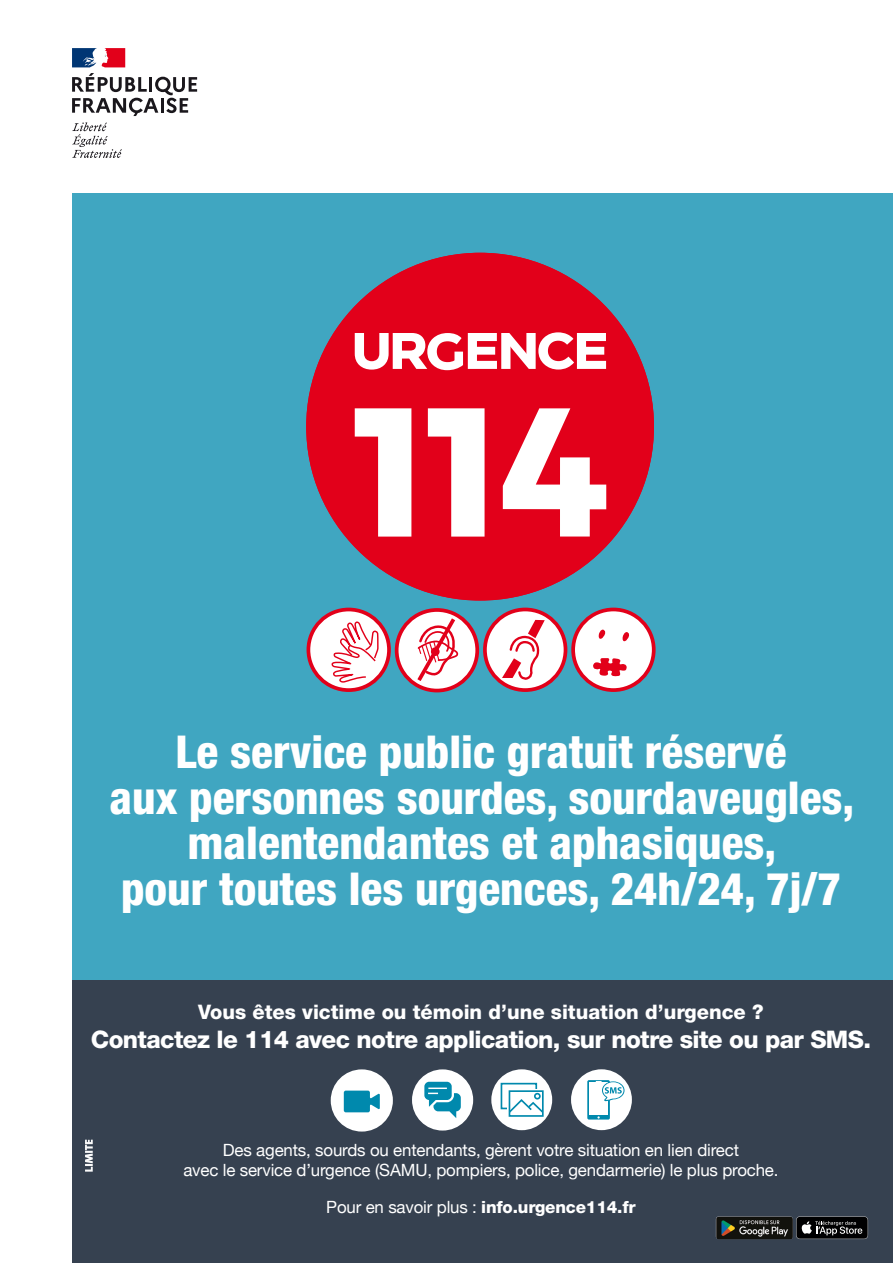
<style>
.page{position:relative;width:893px;height:1263px;background:#fff}
.page>*{position:absolute;margin:0;border:0;box-sizing:border-box;transform-origin:0 0}
.t1{font:800 condensed 45.3px "Helvetica Neue";color:#fff}
.t2{font:800 24.3px "Helvetica Neue";letter-spacing:-.025em;color:#fff}
.t3{font:800 20.1px "Helvetica Neue";color:#fff}
.t4{font:16.8px "Helvetica Neue";letter-spacing:-.01em;color:#fff}
.t5{font:800 16.8px "Helvetica Neue";letter-spacing:-.01em;color:#fff}
.s1{font-weight:400}
</style>
<div class="page">
<svg style="left:72px;top:73px;width:125px;height:43px"></svg>
<svg style="left:72px;top:122px;width:50px;height:36px"></svg>
<svg style="left:72px;top:48px;width:53px;height:19px"></svg>
<div style="left:73px;top:980px;width:820px;height:283px;background:#364150"></div>
<div style="left:73px;top:193px;width:820px;height:787px;background:#40a6c1"></div>
<div style="left:306px;top:253px;width:348px;height:347px;background:#e2001a;border-radius:50%"></div>
<svg style="left:355px;top:332px;width:251px;height:38px"></svg>
<svg style="left:355px;top:408px;width:56px;height:129px"></svg>
<svg style="left:428px;top:408px;width:57px;height:129px"></svg>
<svg style="left:503px;top:408px;width:103px;height:128px"></svg>
<svg style="left:308px;top:609px;width:81px;height:81px;fill:#fff"></svg>
<div style="left:307px;top:608px;width:84px;height:84px;border:4px solid #e2001a;border-radius:50%"></div>
<svg style="left:331px;top:622px;width:48px;height:70px"></svg>
<div style="left:485px;top:609px;width:80px;height:81px;background:#fff;border-radius:50%"></div>
<div style="left:483px;top:608px;width:84px;height:84px;border:4px solid #e2001a;border-radius:50%"></div>
<svg style="left:502px;top:620px;width:43px;height:72px"></svg>
<div style="left:573px;top:609px;width:81px;height:81px;background:#fff;border-radius:50%"></div>
<div style="left:571px;top:608px;width:85px;height:84px;border:4px solid #e2001a;border-radius:50%"></div>
<svg style="left:598px;top:629px;width:8px;height:10px"></svg>
<svg style="left:622px;top:632px;width:7px;height:10px"></svg>
<svg style="left:593px;top:658px;width:34px;height:19px"></svg>
<div style="left:397px;top:610px;width:80px;height:80px;background:#fff;border-radius:50%"></div>
<div style="left:395px;top:608px;width:84px;height:84px;border:4px solid #e2001a;border-radius:50%"></div>
<svg style="left:414px;top:614px;width:45px;height:71px"></svg>
<div style="left:331px;top:1069px;width:62px;height:62px;background:#fff;border-radius:50%"></div>
<svg style="left:344px;top:1090px;width:36px;height:22px"></svg>
<div style="left:412px;top:1069px;width:61px;height:61px;background:#fff;border-radius:50%"></div>
<div style="left:571px;top:1069px;width:61px;height:61px;background:#fff;border-radius:50%"></div>
<div style="left:587px;top:1080px;width:23px;height:39px;background:#0089ad;border-radius:2px"></div>
<div style="left:589px;top:1082px;width:19px;height:33px;background:#fff"></div>
<svg style="left:596px;top:1081px;width:26px;height:21px"></svg>
<svg style="left:424px;top:1082px;width:37px;height:36px"></svg>
<div style="left:491px;top:1069px;width:61px;height:61px;background:#fff;border-radius:50%"></div>
<div style="left:501px;top:1083px;width:36px;height:26px;border:2px solid #0089ad"></div>
<div style="left:509px;top:1091px;width:34px;height:25px;background:#fff"></div>
<div style="left:509px;top:1090px;width:35px;height:27px;border:2px solid #0089ad"></div>
<svg style="left:507px;top:1094px;width:37px;height:20px"></svg>
<div style="left:534px;top:1093px;width:7px;height:6px;border:2px solid #0089ad;border-radius:50%"></div>
<img style="left:716px;top:1216px;width:77px;height:23px">
<svg style="left:796px;top:1216px;width:72px;height:23px"></svg>
<svg style="left:85px;top:1140px;width:8px;height:31px"></svg>
<p class="t1" style="left:176px;top:724px;width:612px">Le service public gratuit réservé</p>
<p class="t1" style="left:109px;top:770px;width:746px">aux personnes sourdes, sourdaveugles,</p>
<p class="t1" style="left:187px;top:815px;width:590px">malentendantes et aphasiques,</p>
<p class="t1" style="left:121px;top:860px;width:721px">pour toutes les urgences, 24h/24, 7j/7</p>
<p class="t3" style="left:198px;top:1000px;width:567px">Vous êtes victime ou témoin d’une situation d’urgence ?</p>
<p class="t2" style="left:91px;top:1025px;width:782px">Contactez le 114 avec notre application, sur notre site ou par SMS.</p>
<p class="t4" style="left:223px;top:1138px;width:518px">Des agents, sourds ou entendants, gèrent votre situation en lien direct</p>
<p class="t4" style="left:183px;top:1158px;width:597px">avec le service d’urgence (SAMU, pompiers, police, gendarmerie) le plus proche.</p>
<p class="t5" style="left:326px;top:1196px;width:311px"><span class="s1">Pour en savoir plus :</span> info.urgence114.fr</p>
</div>
